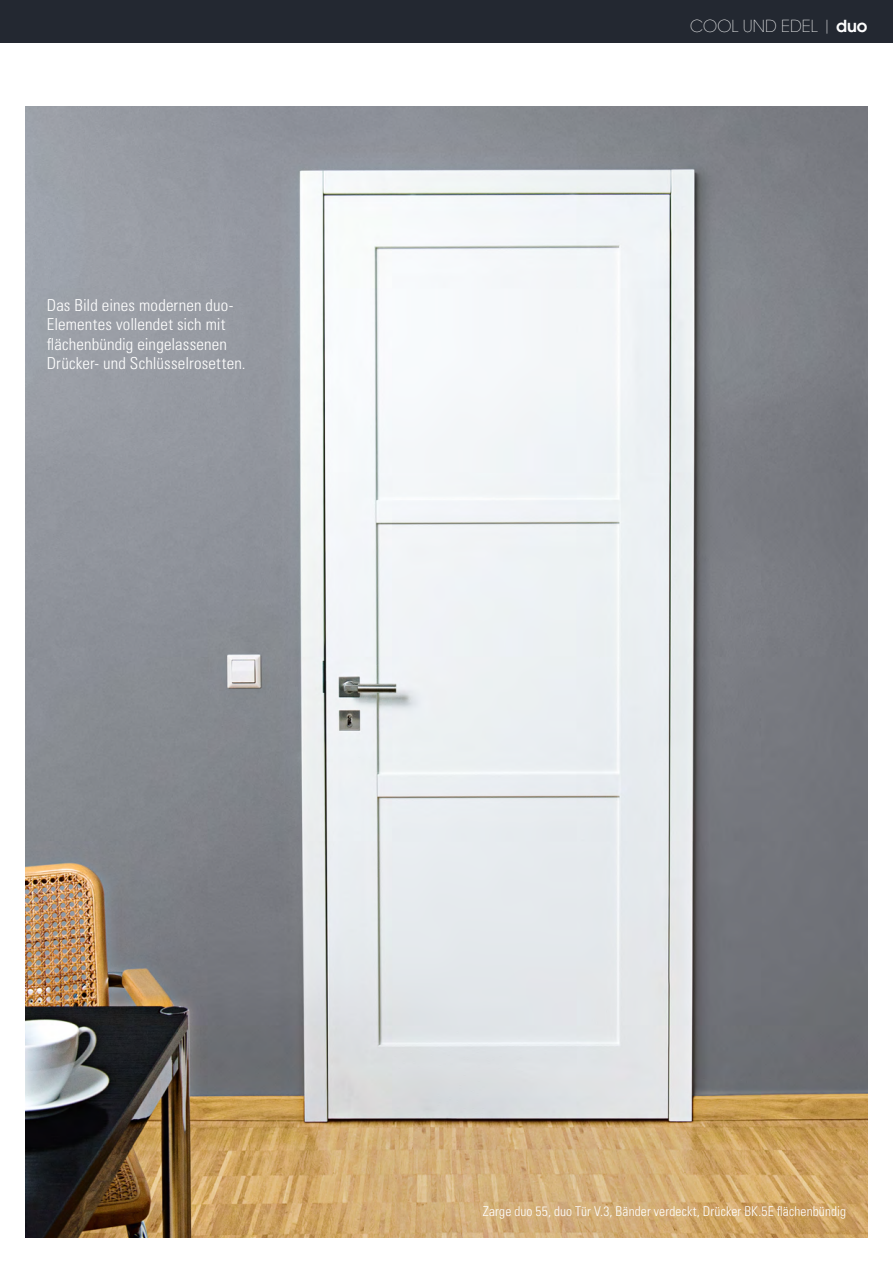
<style>
.page{position:relative;width:893px;height:1263px;background:#fff}
.page>*{position:absolute;margin:0;border:0;box-sizing:border-box;transform-origin:0 0}
.t1{font:300 condensed 16.5px/19.5px "Univers LT";letter-spacing:.01em;color:#fff}
.t2{font:200 16.5px "ITC Avant Garde W1 G";color:#fff}
.t3{font:300 condensed 13.5px "Univers LT";letter-spacing:.01em;color:#fff}
.s1{font-weight:600}
</style>
<div class="page">
<div style="left:0;top:0;width:893px;height:43px;background:#232831"></div>
<img style="left:26px;top:106px;width:841px;height:1132px">
<p class="t1" style="left:47px;top:295px;width:200px">Das Bild eines modernen duo-<br>Elementes vollendet sich mit flächenbündig eingelassenen<br>Drücker- und Schlüsselrosetten.</p>
<p class="t2" style="left:690px;top:15px;width:179px">COOL UND EDEL | <span class="s1">duo</span></p>
<p class="t3" style="left:483px;top:1203px;width:365px">Zarge duo 55, duo Tür V.3, Bänder verdeckt, Drücker BK.5E flächenbündig</p>
</div>
